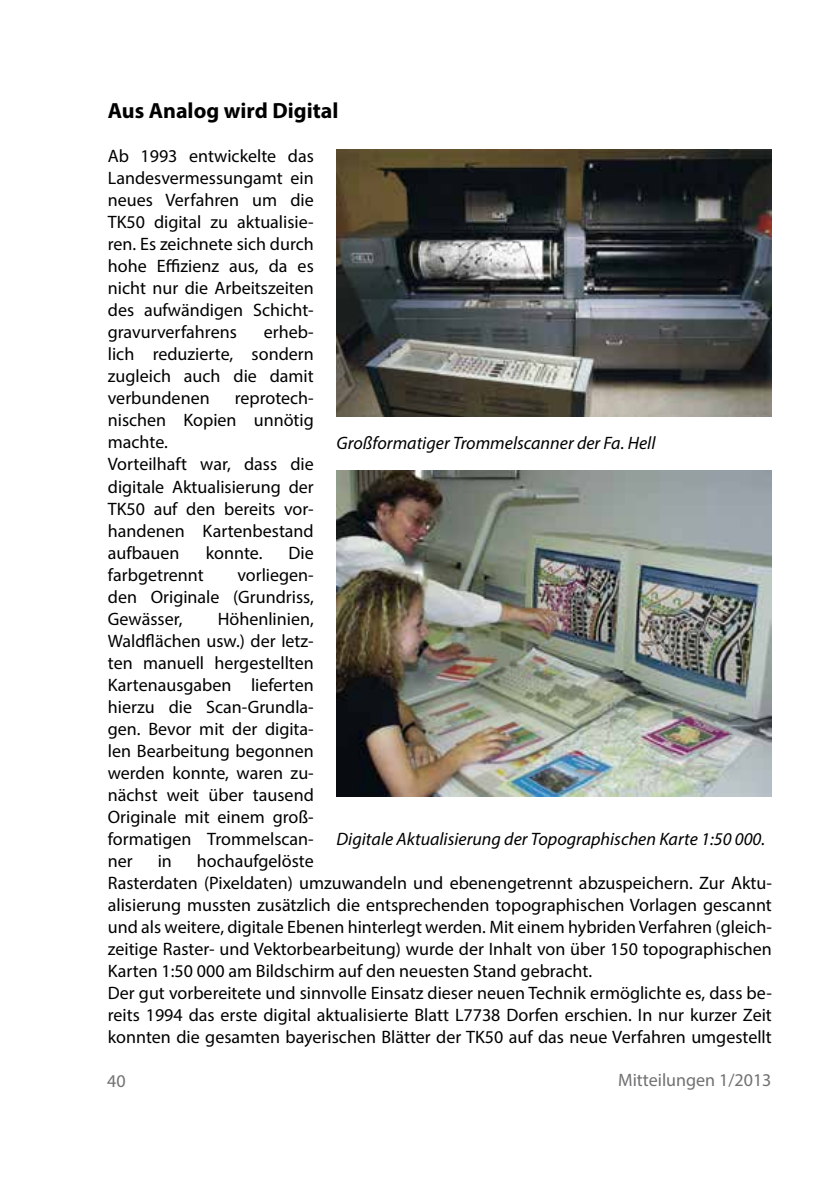
<style>
.page{position:relative;width:840px;height:1191px;background:#fff}
.page>*{position:absolute;margin:0;border:0;box-sizing:border-box;transform-origin:0 0}
.t1{font:700 22px "Myriad Pro";color:#000}
.t2{font:18px/22px "Myriad Pro";color:#000;text-align:justify}
.t3{font:italic 18px "Myriad Pro";color:#000}
.t4{font:18px "Myriad Pro";color:#707172}
</style>
<div class="page">
<img style="left:336px;top:150px;width:435px;height:266px">
<img style="left:336px;top:470px;width:435px;height:327px">
<p class="t1" style="left:108px;top:97px;width:232px">Aus Analog wird Digital</p>
<p class="t2" style="left:108px;top:145px;width:207px">Ab 1993 entwickelte das Landesvermessungamt ein neues Verfahren um die TK50 digital zu aktualisie&shy;ren. Es zeichnete sich durch hohe Effizienz aus, da es nicht nur die Arbeitszeiten des aufwändigen Schicht&shy;gravurverfahrens</p>
<p class="t2" style="left:108px;top:321px;width:207px;text-indent:156px">erheb&shy;lich reduzierte, sondern zugleich auch die damit verbundenen</p>
<p class="t2" style="left:108px;top:387px;width:207px;text-align:left;text-indent:127px">reprotech&shy;nischen Kopien unnötig machte.<br>Vorteilhaft war, dass die digitale Aktualisierung der<br>TK50 auf den bereits vor&shy;handenen Kartenbestand aufbauen</p>
<p class="t3" style="left:336px;top:431px;width:320px">Großformatiger Trommelscanner der Fa. Hell</p>
<p class="t2" style="left:206px;top:541px;width:58px">konnte.</p>
<p class="t2" style="left:288px;top:541px;width:27px">Die</p>
<p class="t2" style="left:108px;top:563px;width:97px">farbgetrennt</p>
<p class="t2" style="left:108px;top:563px;width:207px;text-indent:129px">vorliegen&shy;den Originale (Grundriss, Gewässer,</p>
<p class="t2" style="left:108px;top:607px;width:207px;text-indent:110px">Höhenlinien, Waldflächen usw.) der letz&shy;ten manuell hergestellten Kartenausgaben lieferten hierzu die Scan-Grundla&shy;gen. Bevor mit der digita&shy;len Bearbeitung begonnen werden konnte, waren zu&shy;nächst weit über tausend Originale mit einem groß&shy;formatigen Trommelscan&shy;ner</p>
<p class="t3" style="left:336px;top:827px;width:430px">Digitale Aktualisierung der Topographischen Karte 1:50 000.</p>
<p class="t2" style="left:108px;top:849px;width:665px;text-align:left;text-indent:89px">hochaufgelöste<br>Rasterdaten (Pixeldaten) umzuwandeln und ebenengetrennt abzuspeichern. Zur Aktu&shy;alisierung mussten zusätzlich die entsprechenden topographischen Vorlagen gescannt und als weitere, digitale Ebenen hinterlegt werden. Mit einem hybriden Verfahren (gleich&shy;zeitige Raster- und Vektorbearbeitung) wurde der Inhalt von über 150 topographischen Karten 1:50 000 am Bildschirm auf den neuesten Stand gebracht.<br>Der gut vorbereitete und sinnvolle Einsatz dieser neuen Technik ermöglichte es, dass be&shy;reits 1994 das erste digital aktualisierte Blatt L7738 Dorfen erschien. In nur kurzer Zeit konnten die gesamten bayerischen Blätter der TK50 auf das neue Verfahren umgestellt</p>
<p class="t2" style="left:158px;top:849px;width:16px">in</p>
<p class="t4" style="left:107px;top:1069px;width:20px">40</p>
<p class="t4" style="left:617px;top:1068px;width:155px">Mitteilungen 1/2013</p>
</div>
